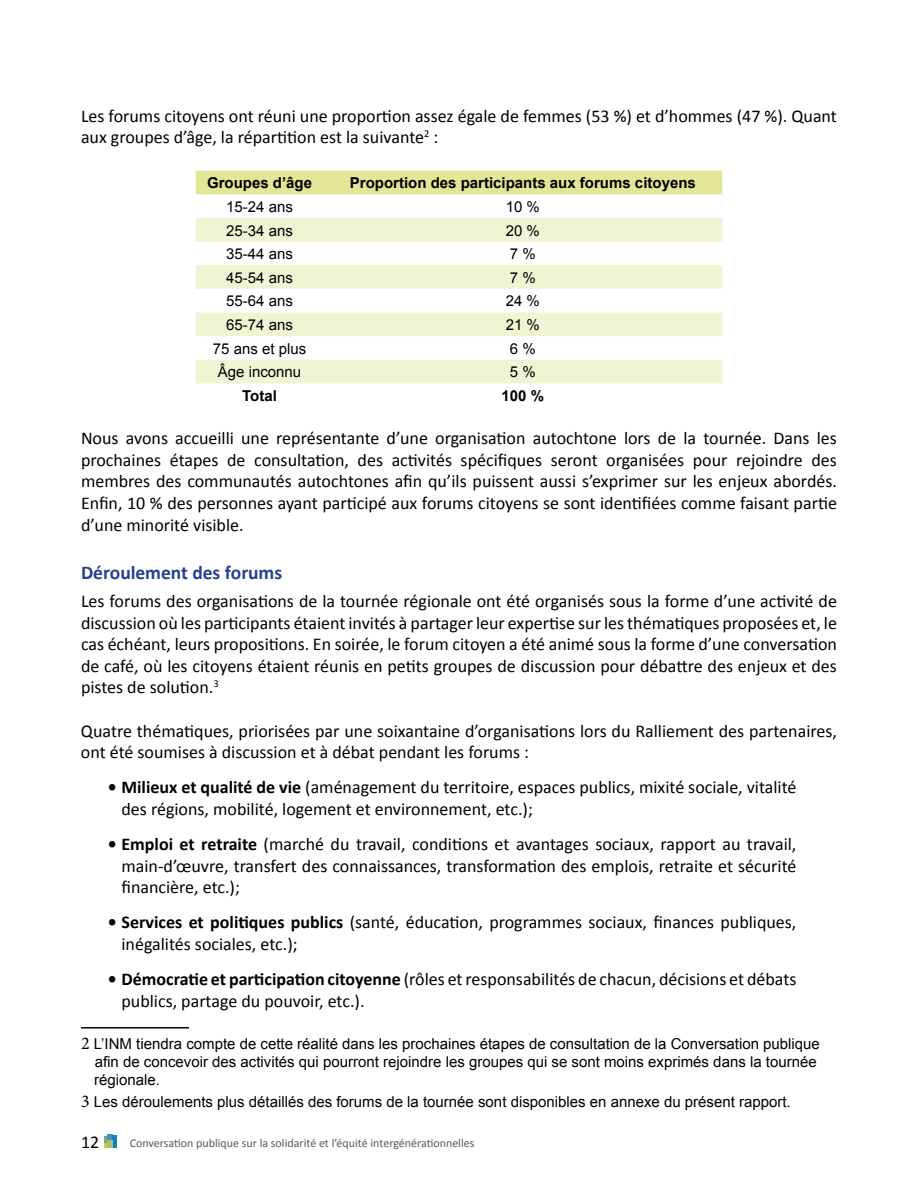
<style>
.page{position:relative;width:918px;height:1188px;background:#fff}
.page>*{position:absolute;margin:0;border:0;box-sizing:border-box;transform-origin:0 0}
.t1{font:700 19.5px "Calibri";letter-spacing:-.005em;color:#25408f}
.t2{font:18px/21.6px "Calibri";color:#000}
.t3{font:15px/18px "Arial";color:#000}
.t4{font:700 15px "Arial";color:#000}
.t5{font:12px "Calibri";color:#58595b}
.s1{font-weight:700}
.s2{font-family:"Minion Pro";font-size:18px}
</style>
<div class="page">
<hr style="left:113px;top:1135px;width:4px;height:12px;background:#0f81c2">
<svg style="left:104px;top:1134px;width:8px;height:13px"></svg>
<div style="left:196px;top:171px;width:526px;height:23px;background:#e2e797"></div>
<svg style="left:196px;top:218px;width:526px;height:165px;fill:#f1f4d3"></svg>
<hr style="left:81px;top:1027px;width:108px;height:2px;background:#000">
<p class="t2" style="left:81px;top:105px;width:757px">Les forums citoyens ont réuni une proportion assez égale de femmes (53 %) et d’hommes (47 %). Quant aux groupes d’âge, la répartition est la suivante<sup>2</sup> :</p>
<p class="t4" style="left:207px;top:175px;width:107px">Groupes d’âge</p>
<p class="t4" style="left:350px;top:175px;width:347px">Proportion des participants aux forums citoyens</p>
<p class="t3" style="left:226px;top:198px;width:68px">15-24 ans</p>
<p class="t3" style="left:506px;top:198px;width:36px">10 %</p>
<p class="t3" style="left:226px;top:221px;width:68px">25-34 ans</p>
<p class="t3" style="left:506px;top:221px;width:36px">20 %</p>
<p class="t3" style="left:226px;top:245px;width:68px">35-44 ans</p>
<p class="t3" style="left:510px;top:245px;width:27px">7 %</p>
<p class="t3" style="left:226px;top:269px;width:68px">45-54 ans</p>
<p class="t3" style="left:510px;top:269px;width:27px">7 %</p>
<p class="t3" style="left:226px;top:292px;width:68px">55-64 ans</p>
<p class="t3" style="left:506px;top:292px;width:36px">24 %</p>
<p class="t3" style="left:226px;top:316px;width:68px">65-74 ans</p>
<p class="t3" style="left:506px;top:316px;width:36px">21 %</p>
<p class="t3" style="left:213px;top:340px;width:95px">75 ans et plus</p>
<p class="t3" style="left:510px;top:340px;width:27px">6 %</p>
<p class="t3" style="left:218px;top:363px;width:85px">Âge inconnu</p>
<p class="t3" style="left:510px;top:363px;width:27px">5 %</p>
<p class="t4" style="left:242px;top:387px;width:36px">Total</p>
<p class="t4" style="left:502px;top:387px;width:44px">100 %</p>
<p class="t2" style="left:81px;top:427px;width:757px;text-align:justify">Nous avons accueilli une représentante d’une organisation autochtone lors de la tournée. Dans les prochaines étapes de consultation, des activités spécifiques seront organisées pour rejoindre des membres des communautés autochtones afin qu’ils puissent aussi s’exprimer sur les enjeux abordés.<br>Enfin, 10 % des personnes ayant participé aux forums citoyens se sont identifiées comme faisant partie d’une minorité visible.</p>
<p class="t1" style="left:81px;top:560px;width:203px">déroulement des forums</p>
<p class="t2" style="left:81px;top:590px;width:758px;text-align:justify">Les forums des organisations de la tournée régionale ont été organisés sous la forme d’une activité de discussion où les participants étaient invités à partager leur expertise sur les thématiques proposées et, le cas échéant, leurs propositions. En soirée, le forum citoyen a été animé sous la forme d’une conversation de café, où les citoyens étaient réunis en petits groupes de discussion pour débattre des enjeux et des pistes de solution.<sup>3</sup></p>
<p class="t2" style="left:81px;top:720px;width:758px">Quatre thématiques, priorisées par une soixantaine d’organisations lors du Ralliement des partenaires, ont été soumises à discussion et à débat pendant les forums :</p>
<p class="t2" style="left:121px;top:776px;width:677px;text-indent:-14px"><span class="s1">• Milieux et qualité de vie</span> (aménagement du territoire, espaces publics, mixité sociale, vitalité des régions, mobilité, logement et environnement, etc.);</p>
<p class="t2" style="left:121px;top:833px;width:677px;text-align:justify;text-indent:-14px"><span class="s1">• Emploi et retraite</span> (marché du travail, conditions et avantages sociaux, rapport au travail, main-d’œuvre, transfert des connaissances, transformation des emplois, retraite et sécurité financière, etc.);</p>
<p class="t2" style="left:121px;top:911px;width:676px;text-indent:-14px"><span class="s1">• Services et politiques publics</span> (santé, éducation, programmes sociaux, finances publiques, inégalités sociales, etc.);</p>
<p class="t2" style="left:121px;top:968px;width:676px;text-indent:-14px"><span class="s1">• Démocratie et participation citoyenne</span> (rôles et responsabilités de chacun, décisions et débats publics, partage du pouvoir, etc.).</p>
<p class="t3" style="left:94px;top:1035px;width:727px;text-indent:-13px"><span class="s2">2</span> L’INM tiendra compte de cette réalité dans les prochaines étapes de consultation de la Conversation publique afin de concevoir des activités qui pourront rejoindre les groupes qui se sont moins exprimés dans la tournée régionale.</p>
<p class="t3" style="left:81px;top:1093px;width:711px"><span class="s2">3</span> Les déroulements plus détaillés des forums de la tournée sont disponibles en annexe du présent rapport.</p>
<p class="t2" style="left:81px;top:1131px;width:20px">12</p>
<p class="t5" style="left:130px;top:1136px;width:346px">Conversation publique sur la solidarité et l’équité intergénérationnelles</p>
</div>
